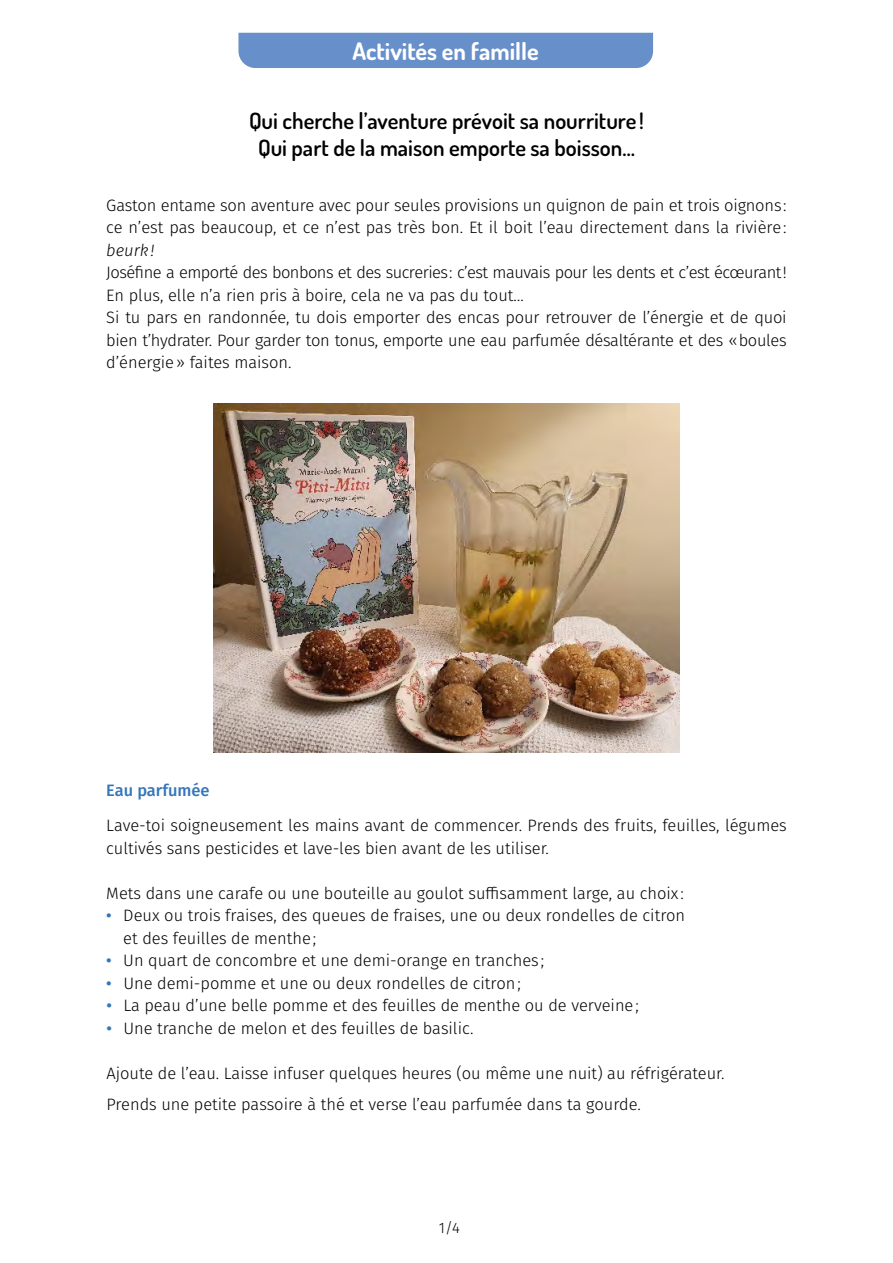
<style>
.page{position:relative;width:893px;height:1263px;background:#fff}
.page>*{position:absolute;margin:0;border:0;box-sizing:border-box;transform-origin:0 0}
.t1{font:700 24px "Dosis";color:#fff}
.t2{font:600 22.5px/27px "Dosis";color:#000;text-align:center}
.t3{font:300 16.5px/22.5px "Fira Sans";color:#000}
.t4{font:300 16.5px/22.5px "Fira Sans";letter-spacing:-.02em;color:#000}
.t5{font:500 16.5px "Fira Sans";color:#3576bb}
.t6{font:italic 300 16.5px "Fira Sans";color:#000}
.t7{font:300 15px "Fira Sans";color:#000}
.s1{font-weight:500;color:#3576bb}
</style>
<div class="page">
<div style="left:238px;top:33px;width:415px;height:35px;background:#678fca"></div>
<img style="left:214px;top:404px;width:465px;height:349px">
<h1 class="t1" style="left:352px;top:35px;width:188px">Activités en famille</h1>
<h2 class="t2" style="left:249px;top:107px;width:396px">Qui cherche l’aventure prévoit sa nourriture !<br>Qui part de la maison emporte sa boisson…</h2>
<p class="t3" style="left:106px;top:194px;width:682px">Gaston entame son aventure avec pour seules provisions un quignon de pain et trois oignons: ce n’est pas beaucoup, et ce n’est pas très bon. Et il boit l’eau directement dans la rivière:</p>
<p class="t6" style="left:106px;top:238px;width:50px">beurk!</p>
<p class="t4" style="left:106px;top:261px;width:682px">Joséfine a emporté des bonbons et des sucreries: c’est mauvais pour les dents et c’est écœurant!<br>En plus, elle n’a rien pris à boire, cela ne va pas du tout…<br>Si tu pars en randonnée, tu dois emporter des encas pour retrouver de l’énergie et de quoi bien t’hydrater. Pour garder ton tonus, emporte une eau parfumée désaltérante et des «boules d’énergie» faites maison.</p>
<p class="t5" style="left:106px;top:777px;width:105px">Eau parfumée</p>
<p class="t3" style="left:106px;top:814px;width:682px">Lave-toi soigneusement les mains avant de commencer. Prends des fruits, feuilles, légumes cultivés sans pesticides et lave-les bien avant de les utiliser.</p>
<p class="t3" style="left:106px;top:881px;width:579px">Mets dans une carafe ou une bouteille au goulot suffisamment large, au choix :</p>
<p class="t3" style="left:123px;top:904px;width:563px;text-indent:-17px"><span class="s1">•</span> Deux ou trois fraises, des queues de fraises, une ou deux rondelles de citron et des feuilles de menthe;</p>
<p class="t3" style="left:106px;top:949px;width:439px"><span class="s1">•</span> Un quart de concombre et une demi-orange en tranches ;</p>
<p class="t3" style="left:106px;top:971px;width:416px"><span class="s1">•</span> Une demi-pomme et une ou deux rondelles de citron;</p>
<p class="t3" style="left:106px;top:994px;width:534px"><span class="s1">•</span> La peau d’une belle pomme et des feuilles de menthe ou de verveine;</p>
<p class="t3" style="left:106px;top:1016px;width:369px"><span class="s1">•</span> Une tranche de melon et des feuilles de basilic.</p>
<p class="t3" style="left:106px;top:1057px;width:620px;line-height:31px">Ajoute de l’eau. Laisse infuser quelques heures (ou même une nuit) au réfrigérateur.<br>Prends une petite passoire à thé et verse l’eau parfumée dans ta gourde.</p>
<p class="t7" style="left:439px;top:1217px;width:23px">1/4</p>
</div>
